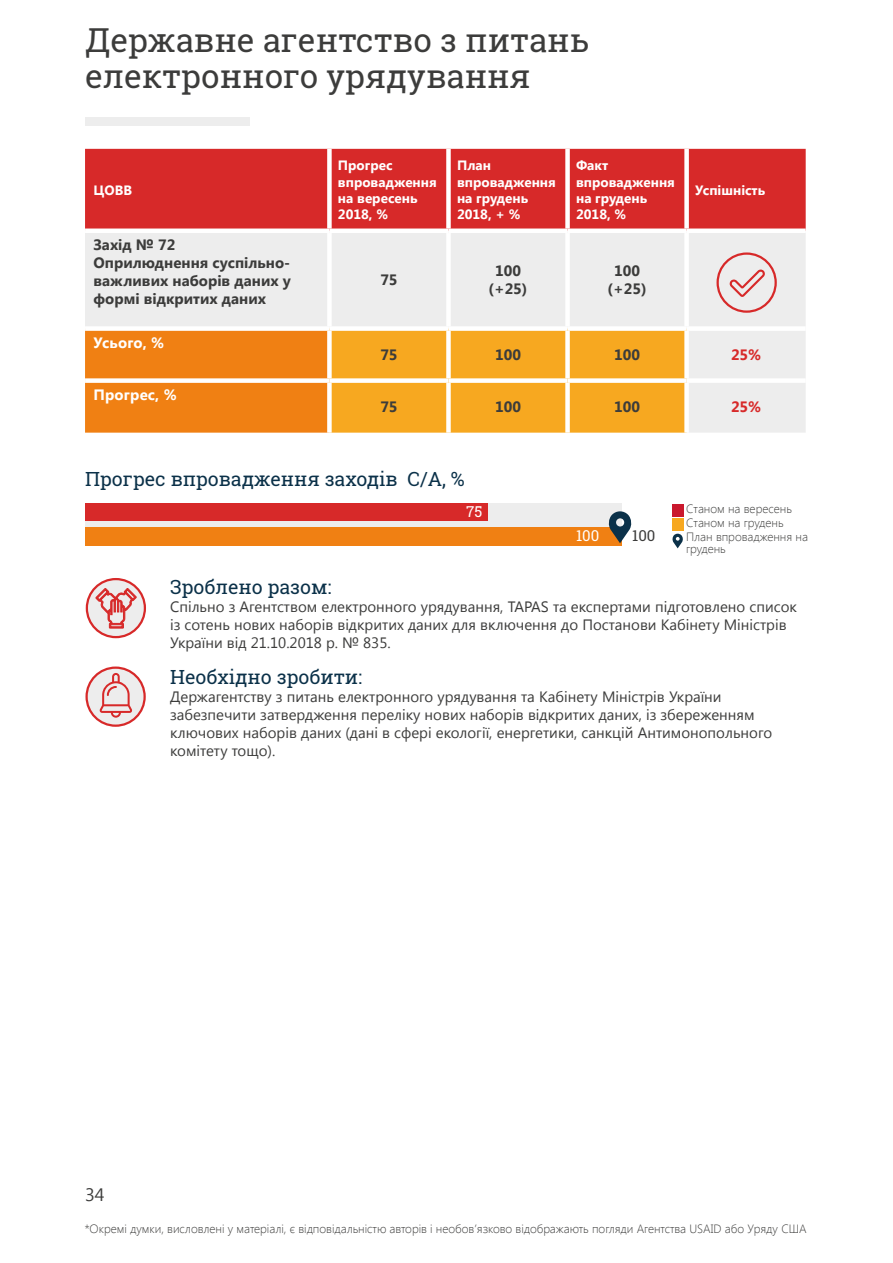
<style>
.page{position:relative;width:893px;height:1263px;background:#fff}
.page>*{position:absolute;margin:0;border:0;box-sizing:border-box;transform-origin:0 0}
.t1{font:33px/36px "Roboto Slab";color:#3c3c3b}
.t2{font:19.5px "Roboto Slab";color:#0b3149}
.t3{font:18px "Segoe UI";color:#3c3c3b}
.t4{font:15px/18px "Segoe UI";color:#3c3c3b}
.t5{font:700 15px/18px "Segoe UI";color:#3c3c3b;text-align:center}
.t6{font:700 15px "Segoe UI";letter-spacing:.01em;color:#fff}
.t7{font:700 15px "Segoe UI";color:#d72929}
.t8{font:15px "Roboto Slab";color:#fff}
.t9{font:15px "Roboto Slab";color:#3c3c3b}
.t10{font:700 13.5px/16.2px "Segoe UI";color:#fff}
.t11{font:300 12px/14.2px "Segoe UI";color:#3c3c3b}
</style>
<div class="page">
<div style="left:85px;top:118px;width:165px;height:8px;background:#ededed"></div>
<div style="left:85px;top:149px;width:721px;height:79px;background:#d72929"></div>
<div style="left:85px;top:233px;width:721px;height:200px;background:#ededed"></div>
<svg style="left:85px;top:331px;width:599px;height:102px;background:#f4971b"></svg>
<div style="left:327px;top:149px;width:5px;height:79px;background:#fff"></div>
<div style="left:446px;top:149px;width:5px;height:79px;background:#fff"></div>
<div style="left:565px;top:149px;width:5px;height:79px;background:#fff"></div>
<div style="left:684px;top:149px;width:5px;height:79px;background:#fff"></div>
<div style="left:327px;top:233px;width:5px;height:93px;background:#fff"></div>
<div style="left:446px;top:233px;width:5px;height:93px;background:#fff"></div>
<div style="left:565px;top:233px;width:5px;height:93px;background:#fff"></div>
<div style="left:684px;top:233px;width:5px;height:93px;background:#fff"></div>
<div style="left:85px;top:326px;width:244px;height:5px;background:#fff"></div>
<div style="left:329px;top:326px;width:119px;height:5px;background:#fff"></div>
<div style="left:327px;top:331px;width:5px;height:47px;background:#fff"></div>
<div style="left:448px;top:326px;width:120px;height:5px;background:#fff"></div>
<div style="left:446px;top:331px;width:5px;height:47px;background:#fff"></div>
<div style="left:568px;top:326px;width:119px;height:5px;background:#fff"></div>
<div style="left:565px;top:331px;width:5px;height:47px;background:#fff"></div>
<div style="left:687px;top:326px;width:119px;height:5px;background:#fff"></div>
<div style="left:684px;top:331px;width:5px;height:47px;background:#fff"></div>
<div style="left:327px;top:383px;width:5px;height:50px;background:#fff"></div>
<div style="left:446px;top:383px;width:5px;height:50px;background:#fff"></div>
<div style="left:565px;top:383px;width:5px;height:50px;background:#fff"></div>
<div style="left:684px;top:383px;width:5px;height:50px;background:#fff"></div>
<div style="left:85px;top:378px;width:244px;height:5px;background:#fff"></div>
<div style="left:329px;top:378px;width:119px;height:5px;background:#fff"></div>
<div style="left:448px;top:378px;width:120px;height:5px;background:#fff"></div>
<div style="left:568px;top:378px;width:119px;height:5px;background:#fff"></div>
<div style="left:687px;top:378px;width:119px;height:5px;background:#fff"></div>
<div style="left:672px;top:504px;width:11px;height:12px;background:#ca182d"></div>
<div style="left:672px;top:518px;width:11px;height:13px;background:#f7a820"></div>
<svg style="left:672px;top:534px;width:11px;height:14px"></svg>
<div style="left:718px;top:254px;width:58px;height:58px;background:#ededed;border-radius:50%"></div>
<div style="left:716px;top:252px;width:61px;height:61px;border:2px solid #d72929;border-radius:50%"></div>
<svg style="left:729px;top:269px;width:36px;height:28px"></svg>
<div style="left:85px;top:503px;width:537px;height:42px;background:#ededed"></div>
<div style="left:85px;top:503px;width:403px;height:18px;background:#d72929"></div>
<div style="left:85px;top:527px;width:537px;height:18px;background:#f08013"></div>
<svg style="left:609px;top:511px;width:22px;height:32px"></svg>
<svg style="left:87px;top:579px;width:58px;height:58px"></svg>
<div style="left:86px;top:578px;width:60px;height:60px;border:2px solid #d72929;border-radius:50%"></div>
<svg style="left:95px;top:588px;width:42px;height:40px;background:#e5adad"></svg>
<svg style="left:87px;top:668px;width:58px;height:58px"></svg>
<div style="left:85px;top:666px;width:61px;height:61px;border:2px solid #d72929;border-radius:50%"></div>
<svg style="left:100px;top:673px;width:32px;height:45px"></svg>
<h1 class="t1" style="left:85px;top:21px;width:506px">Державне агентство з питань електронного урядування</h1>
<p class="t10" style="left:94px;top:181px;width:40px">ЦОВВ</p>
<p class="t5" style="left:94px;top:235px;width:199px;text-align:left">Захід № 72<br>Оприлюднення суспільно&shy;важливих наборів даних у формі відкритих даних</p>
<p class="t10" style="left:338px;top:157px;width:100px">Прогрес впровадження на вересень<br>2018, %</p>
<p class="t10" style="left:457px;top:157px;width:100px">План впровадження на грудень<br>2018, + %</p>
<p class="t10" style="left:576px;top:157px;width:100px">Факт впровадження на грудень<br>2018, %</p>
<p class="t5" style="left:380px;top:270px;width:19px">75</p>
<p class="t5" style="left:489px;top:261px;width:40px">100 (+25)</p>
<p class="t5" style="left:608px;top:261px;width:40px">100 (+25)</p>
<p class="t10" style="left:695px;top:181px;width:72px">Успішність</p>
<p class="t6" style="left:94px;top:332px;width:72px">Усього, %</p>
<p class="t6" style="left:94px;top:384px;width:85px">Прогрес, %</p>
<p class="t5" style="left:380px;top:345px;width:19px">75</p>
<p class="t5" style="left:495px;top:345px;width:27px">100</p>
<p class="t5" style="left:614px;top:345px;width:27px">100</p>
<p class="t7" style="left:731px;top:344px;width:32px">25%</p>
<p class="t5" style="left:380px;top:397px;width:19px">75</p>
<p class="t5" style="left:495px;top:397px;width:27px">100</p>
<p class="t5" style="left:614px;top:397px;width:27px">100</p>
<p class="t7" style="left:731px;top:396px;width:32px">25%</p>
<h2 class="t2" style="left:85px;top:466px;width:381px">Прогрес впровадження заходів С/А, %</h2>
<p class="t8" style="left:466px;top:501px;width:18px">75</p>
<p class="t8" style="left:576px;top:525px;width:25px">100</p>
<p class="t9" style="left:632px;top:525px;width:25px">100</p>
<p class="t11" style="left:686px;top:501px;width:123px">Станом на вересень<br>Станом на грудень<br>План впровадження на</p>
<p class="t11" style="left:686px;top:542px;width:41px">грудень</p>
<h2 class="t2" style="left:170px;top:574px;width:163px">Зроблено разом:</h2>
<p class="t4" style="left:170px;top:597px;width:628px">Спільно з Агентством електронного урядування, TAPAS та експертами підготовлено список із сотень нових наборів відкритих даних для включення до Постанови Кабінету Міністрів<br>України від 21.10.2018 р. № 835.</p>
<h2 class="t2" style="left:170px;top:664px;width:194px">Необхідно зробити:</h2>
<p class="t4" style="left:170px;top:687px;width:604px">Держагентству з питань електронного урядування та Кабінету Міністрів України забезпечити затвердження переліку нових наборів відкритих даних, із збереженням ключових наборів даних (дані в сфері екології, енергетики, санкцій Антимонопольного комітету тощо).</p>
<p class="t3" style="left:85px;top:1182px;width:21px">34</p>
<p class="t11" style="left:85px;top:1221px;width:723px">*Окремі думки, висловлені у матеріалі, є відповідальністю авторів і необов’язково відображають погляди Агентства USAID або Уряду США</p>
</div>
